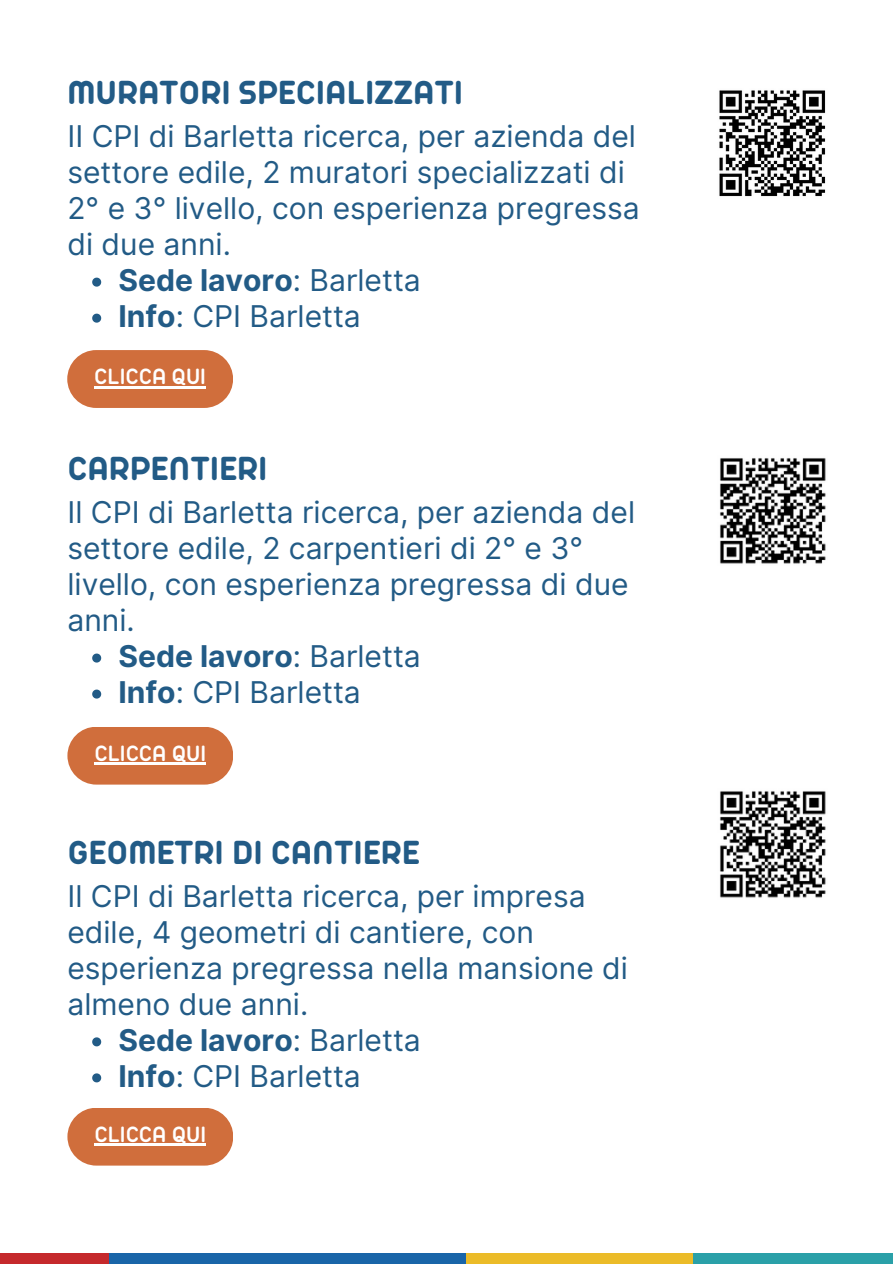
<style>
.page{position:relative;width:893px;height:1264px;background:#fff}
.page>*{position:absolute;margin:0;border:0;box-sizing:border-box;transform-origin:0 0}
.t1{font:700 36px "Arista Pro";color:#225b86}
.t2{font:30px/36px "Inter";color:#225b86}
.t3{font:700 30px "Inter";color:#225b86}
.t4{font:600 24px "Arista Pro";color:#fff}
.s1{font-weight:400}
.s2{font-weight:700}
</style>
<div class="page">
<div style="left:693px;top:1253px;width:199px;height:10px;background:#2aa0a8"></div>
<div style="left:335px;top:1253px;width:357px;height:10px;background:#ebbb28"></div>
<div style="left:0;top:1253px;width:143px;height:10px;background:#c5292c"></div>
<div style="left:109px;top:1253px;width:356px;height:10px;background:#1965a8"></div>
<svg style="left:92px;top:277px;width:9px;height:9px"></svg>
<svg style="left:92px;top:313px;width:9px;height:9px"></svg>
<svg style="left:92px;top:653px;width:9px;height:9px"></svg>
<svg style="left:92px;top:689px;width:9px;height:9px"></svg>
<svg style="left:92px;top:1037px;width:9px;height:9px"></svg>
<svg style="left:92px;top:1073px;width:9px;height:9px"></svg>
<div style="left:67px;top:350px;width:166px;height:58px;background:#d06e3c;border-radius:29px"></div>
<hr style="left:94px;top:386px;width:112px;height:2px;background:#fff">
<div style="left:67px;top:726px;width:166px;height:58px;background:#d06e3c;border-radius:29px"></div>
<hr style="left:94px;top:762px;width:112px;height:3px;background:#fff">
<div style="left:67px;top:1107px;width:166px;height:58px;background:#d06e3c;border-radius:29px"></div>
<hr style="left:94px;top:1143px;width:112px;height:2px;background:#fff">
<img style="left:719px;top:90px;width:107px;height:107px">
<img style="left:720px;top:458px;width:106px;height:106px">
<img style="left:720px;top:791px;width:106px;height:107px">
<h1 class="t1" style="left:67px;top:81px;width:397px">MURATORI SPECIALIZZATI</h1>
<h1 class="t2" style="left:67px;top:118px;width:574px">II CPI di Barletta ricerca, per azienda del settore edile, 2 muratori specializzati di 2° e 3° livello, con esperienza pregressa di due anni.</h1>
<p class="t3" style="left:118px;top:262px;width:304px">Sede lavoro<span class="s1">: Barletta</span></p>
<p class="t2" style="left:118px;top:298px;width:244px"><span class="s2">Info</span>: CPI Barletta</p>
<p class="t4" style="left:94px;top:368px;width:113px">CLICCA QUI</p>
<h1 class="t1" style="left:67px;top:457px;width:201px">CARPENTIERI</h1>
<h1 class="t2" style="left:67px;top:494px;width:569px">Il CPI di Barletta ricerca, per azienda del settore edile, 2 carpentieri di 2° e 3° livello, con esperienza pregressa di due anni.</h1>
<p class="t3" style="left:118px;top:638px;width:304px">Sede lavoro<span class="s1">: Barletta</span></p>
<p class="t2" style="left:118px;top:674px;width:244px"><span class="s2">Info</span>: CPI Barletta</p>
<p class="t4" style="left:94px;top:745px;width:113px">CLICCA QUI</p>
<h1 class="t1" style="left:67px;top:841px;width:354px">GEOMETRI DI CANTIERE</h1>
<h1 class="t2" style="left:67px;top:877px;width:562px">Il CPI di Barletta ricerca, per impresa edile, 4 geometri di cantiere, con esperienza pregressa nella mansione di almeno due anni.</h1>
<p class="t3" style="left:118px;top:1022px;width:304px">Sede lavoro<span class="s1">: Barletta</span></p>
<p class="t2" style="left:118px;top:1057px;width:244px"><span class="s2">Info</span>: CPI Barletta</p>
<p class="t4" style="left:94px;top:1126px;width:113px">CLICCA QUI</p>
</div>
